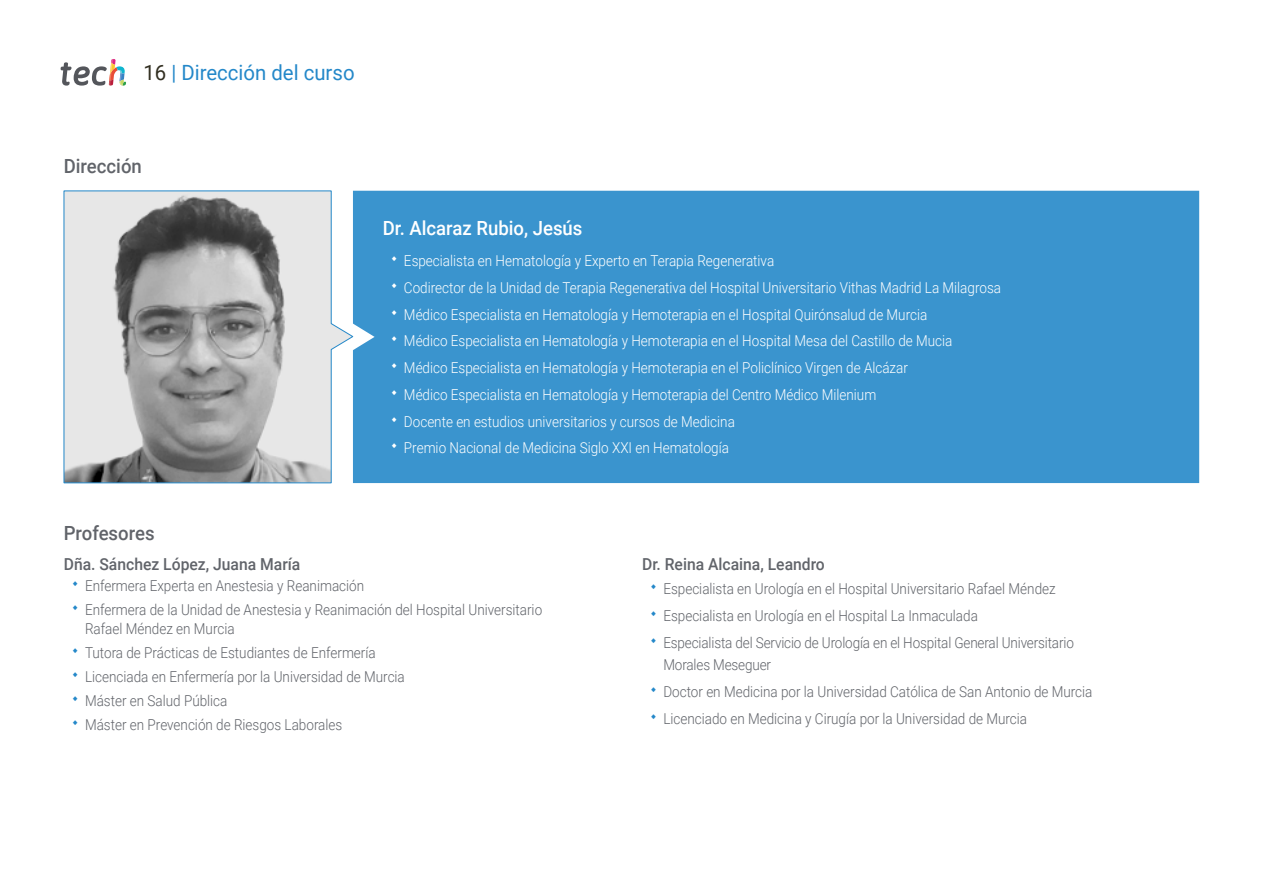
<style>
.page{position:relative;width:1263px;height:893px;background:#fff}
.page>*{position:absolute;margin:0;border:0;box-sizing:border-box;transform-origin:0 0}
.t1{font:21px "Roboto";color:#2488c9}
.t2{font:500 19.5px "Roboto";color:#fff;scale:.95 1}
.t3{font:500 19.5px "Roboto";color:#61646a;scale:.95 1}
.t4{font:500 16.5px "Roboto";color:#61646a;scale:.95 1}
.t5{font:300 15px/23.7px "Roboto";color:#61646a;scale:.9 1}
.t6{font:300 15px/26.7px "Roboto";color:#fff;scale:.9 1}
.s1{color:#312e20}
</style>
<div class="page">
<svg style="left:61px;top:59px;width:65px;height:27px"></svg>
<div style="left:353px;top:191px;width:846px;height:292px;background:#3a94ce"></div>
<svg style="left:64px;top:191px;width:289px;height:292px;background:#b8b9b9"></svg>
<svg style="left:392px;top:256px;width:5px;height:5px"></svg>
<svg style="left:392px;top:283px;width:5px;height:5px"></svg>
<svg style="left:392px;top:310px;width:5px;height:5px"></svg>
<svg style="left:392px;top:336px;width:5px;height:5px"></svg>
<svg style="left:392px;top:363px;width:5px;height:5px"></svg>
<svg style="left:392px;top:390px;width:5px;height:5px"></svg>
<svg style="left:392px;top:417px;width:5px;height:5px"></svg>
<svg style="left:392px;top:443px;width:5px;height:5px"></svg>
<h1 class="t1" style="left:144px;top:57px;width:213px"><span class="s1">16</span> | Dirección del curso</h1>
<h2 class="t3" style="left:64px;top:152px;width:84px">Dirección</h2>
<h2 class="t2" style="left:383px;top:215px;width:212px">Dr. Alcaraz Rubio, Jesús</h2>
<p class="t6" style="left:404px;top:247px;width:665px">Especialista en Hematología y Experto en Terapia Regenerativa<br>Codirector de la Unidad de Terapia Regenerativa del Hospital Universitario Vithas Madrid La Milagrosa Médico Especialista en Hematología y Hemoterapia en el Hospital Quirónsalud de Murcia<br>Médico Especialista en Hematología y Hemoterapia en el Hospital Mesa del Castillo de Mucia<br>Médico Especialista en Hematología y Hemoterapia en el Policlínico Virgen de Alcázar<br>Médico Especialista en Hematología y Hemoterapia del Centro Médico Milenium<br>Docente en estudios universitarios y cursos de Medicina<br>Premio Nacional de Medicina Siglo XXI en Hematología</p>
<h2 class="t3" style="left:64px;top:520px;width:97px">Profesores</h2>
<p class="t4" style="left:64px;top:552px;width:251px">Dña. Sánchez López, Juana María</p>
<p class="t5" style="left:85px;top:573px;width:509px">Enfermera Experta en Anestesia y Reanimación<br>Enfermera de la Unidad de Anestesia y Reanimación del Hospital Universitario</p>
<p class="t5" style="left:85px;top:617px;width:357px">Rafael Méndez en Murcia<br>Tutora de Prácticas de Estudiantes de Enfermería Licenciada en Enfermería por la Universidad de Murcia Máster en Salud Pública<br>Máster en Prevención de Riesgos Laborales</p>
<p class="t4" style="left:642px;top:552px;width:194px">Dr. Reina Alcaina, Leandro</p>
<p class="t5" style="left:663px;top:575px;width:458px;line-height:26.7px">Especialista en Urología en el Hospital Universitario Rafael Méndez<br>Especialista en Urología en el Hospital La Inmaculada<br>Especialista del Servicio de Urología en el Hospital General Universitario</p>
<p class="t5" style="left:663px;top:651px;width:478px;line-height:26.7px">Morales Meseguer<br>Doctor en Medicina por la Universidad Católica de San Antonio de Murcia<br>Licenciado en Medicina y Cirugía por la Universidad de Murcia</p>
</div>
